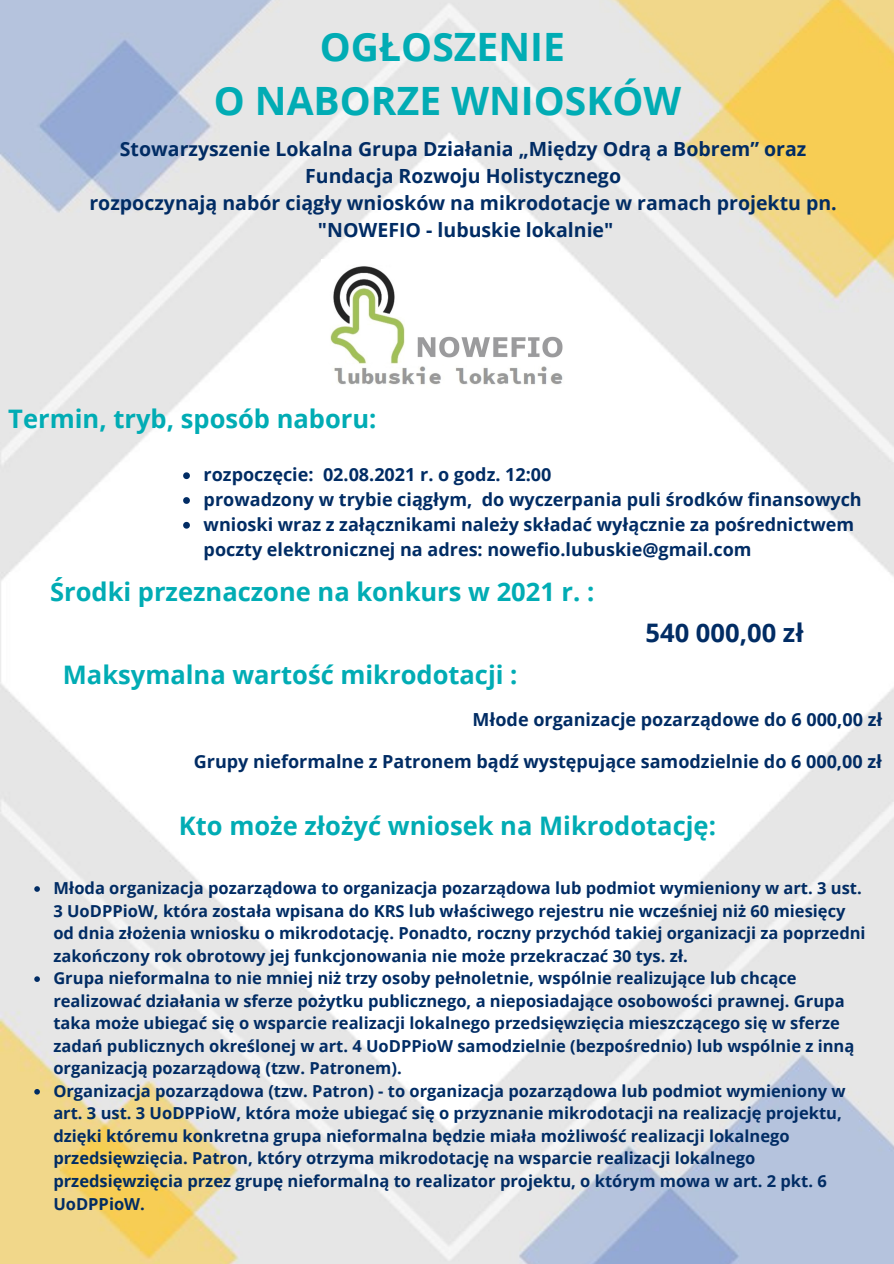
<style>
.page{position:relative;width:894px;height:1264px;background:#fff}
.page>*{position:absolute;margin:0;border:0;box-sizing:border-box;transform-origin:0 0}
.t1{font:700 39px "Open Sans";color:#01acb4}
.t2{font:700 25.5px "Open Sans";color:#01acb4}
.t3{font:700 25.5px "Open Sans";color:#012c64}
.t4{font:700 19.5px "Open Sans";color:#012c64}
.t5{font:700 18px/24.8px "Open Sans";color:#012c64}
.t6{font:700 16.5px/22.5px "Open Sans";color:#012c64}
</style>
<div class="page">
<img style="left:0;top:0;width:893px;height:1263px">
<img style="left:322px;top:260px;width:250px;height:131px">
<svg style="left:183px;top:472px;width:7px;height:7px"></svg>
<svg style="left:183px;top:497px;width:7px;height:7px"></svg>
<svg style="left:183px;top:522px;width:7px;height:6px"></svg>
<svg style="left:34px;top:886px;width:6px;height:5px"></svg>
<svg style="left:34px;top:976px;width:6px;height:5px"></svg>
<svg style="left:34px;top:1088px;width:6px;height:6px"></svg>
<p class="t1" style="left:320px;top:19px;width:246px">OGŁOSZENIE</p>
<p class="t1" style="left:214px;top:73px;width:469px">O NABORZE WNIOSKÓW</p>
<p class="t4" style="left:120px;top:135px;width:688px">Stowarzyszenie Lokalna Grupa Działania „Między Odrą a Bobrem” oraz</p>
<p class="t4" style="left:305px;top:162px;width:317px">Fundacja Rozwoju Holistycznego</p>
<p class="t4" style="left:89px;top:189px;width:748px">rozpoczynają nabór ciągły wniosków na mikrodotacje w ramach projektu pn.</p>
<p class="t4" style="left:318px;top:216px;width:297px">"NOWEFIO - lubuskie lokalnie"</p>
<p class="t2" style="left:8px;top:400px;width:369px">Termin, tryb, sposób naboru:</p>
<p class="t5" style="left:203px;top:462px;width:349px">rozpoczęcie: 02.08.2021 r. o godz. 12:00</p>
<p class="t5" style="left:203px;top:487px;width:659px">prowadzony w trybie ciągłym, do wyczerpania puli środków finansowych</p>
<p class="t5" style="left:203px;top:511px;width:652px">wnioski wraz z załącznikami należy składać wyłącznie za pośrednictwem poczty elektronicznej na adres: nowefio.lubuskie@gmail.com</p>
<p class="t2" style="left:50px;top:573px;width:545px">Środki przeznaczone na konkurs w 2021 r. :</p>
<p class="t3" style="left:645px;top:614px;width:160px">540 000,00 zł</p>
<p class="t2" style="left:63px;top:657px;width:456px">Maksymalna wartość mikrodotacji :</p>
<p class="t5" style="left:472px;top:706px;width:411px">Młode organizacje pozarządowe do 6 000,00 zł</p>
<p class="t5" style="left:194px;top:748px;width:689px">Grupy nieformalne z Patronem bądź występujące samodzielnie do 6 000,00 zł</p>
<p class="t2" style="left:179px;top:808px;width:538px">Kto może złożyć wniosek na Mikrodotację:</p>
<p class="t6" style="left:53px;top:876px;width:813px">Młoda organizacja pozarządowa to organizacja pozarządowa lub podmiot wymieniony w art. 3 ust.<br>3 UoDPPioW, która została wpisana do KRS lub właściwego rejestru nie wcześniej niż 60 miesięcy od dnia złożenia wniosku o mikrodotację. Ponadto, roczny przychód takiej organizacji za poprzedni zakończony rok obrotowy jej funkcjonowania nie może przekraczać 30 tys. zł.</p>
<p class="t6" style="left:53px;top:966px;width:802px">Grupa nieformalna to nie mniej niż trzy osoby pełnoletnie, wspólnie realizujące lub chcące realizować działania w sferze pożytku publicznego, a nieposiadające osobowości prawnej. Grupa taka może ubiegać się o wsparcie realizacji lokalnego przedsięwzięcia mieszczącego się w sferze zadań publicznych określonej w art. 4 UoDPPioW samodzielnie (bezpośrednio) lub wspólnie z inną organizacją pozarządową (tzw. Patronem).</p>
<p class="t6" style="left:53px;top:1079px;width:793px">Organizacja pozarządowa (tzw. Patron) - to organizacja pozarządowa lub podmiot wymieniony w art. 3 ust. 3 UoDPPioW, która może ubiegać się o przyznanie mikrodotacji na realizację projektu, dzięki któremu konkretna grupa nieformalna będzie miała możliwość realizacji lokalnego przedsięwzięcia. Patron, który otrzyma mikrodotację na wsparcie realizacji lokalnego przedsięwzięcia przez grupę nieformalną to realizator projektu, o którym mowa w art. 2 pkt. 6<br>UoDPPioW.</p>
</div>
